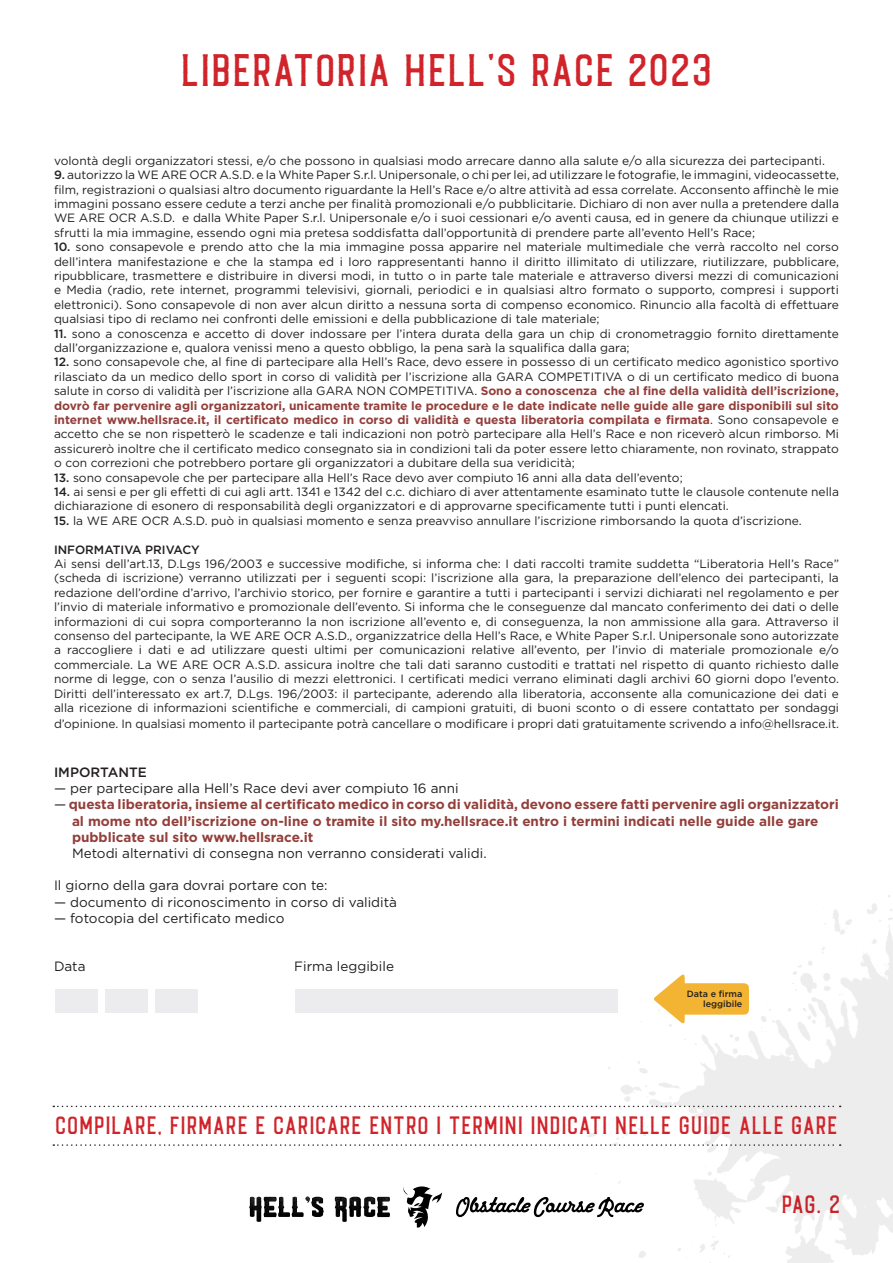
<style>
.page{position:relative;width:893px;height:1263px;background:#fff}
.page>*{position:absolute;margin:0;border:0;box-sizing:border-box;transform-origin:0 0}
.t1{font:43.5px "Caligor Edge";letter-spacing:.07em;color:#d1232a}
.t2{font:24px "Caligor Edge";letter-spacing:.07em;color:#d1232a}
.t3{font:700 13.5px/16.2px "Gotham";color:#933e3a}
.t4{font:13.5px "Gotham";color:#231f20}
.t5{font:500 13.5px "Gotham";color:#231f20}
.t6{font:12px/14.4px "Gotham";color:#231f20;text-align:justify}
.t7{font:500 12px "Gotham";color:#231f20}
.t8{font:500 9px/10.8px "Gotham";color:#231f20;text-align:right}
.s1{font-weight:500}
.s2{font-weight:700;color:#933e3a}
.s3{font-weight:400;color:#231f20}
</style>
<div class="page">
<div style="left:55px;top:989px;width:43px;height:23px;background:#ececee"></div>
<div style="left:105px;top:989px;width:43px;height:23px;background:#ececee"></div>
<div style="left:155px;top:989px;width:43px;height:23px;background:#ececee"></div>
<div style="left:295px;top:989px;width:323px;height:23px;background:#ececee"></div>
<svg style="left:403px;top:1186px;width:39px;height:42px"></svg>
<svg style="left:456px;top:1197px;width:188px;height:20px"></svg>
<svg style="left:249px;top:1196px;width:75px;height:26px"></svg>
<svg style="left:335px;top:1197px;width:55px;height:25px"></svg>
<svg style="left:639px;top:1251px;width:7px;height:7px"></svg>
<svg style="left:638px;top:1061px;width:9px;height:13px"></svg>
<svg style="left:888px;top:909px;width:5px;height:11px"></svg>
<svg style="left:867px;top:903px;width:14px;height:19px"></svg>
<svg style="left:825px;top:910px;width:27px;height:14px"></svg>
<svg style="left:647px;top:924px;width:246px;height:339px"></svg>
<svg style="left:650px;top:971px;width:103px;height:57px"></svg>
<svg style="left:53px;top:1082px;width:788px;height:27px"></svg>
<svg style="left:53px;top:1123px;width:788px;height:30px"></svg>
<h1 class="t1" style="left:182px;top:44px;width:531px">LIBERATORIA HELL’S RACE 2023</h1>
<p class="t6" style="left:54px;top:153px;width:772px">volontà degli organizzatori stessi, e/o che possono in qualsiasi modo arrecare danno alla salute e/o alla sicurezza dei partecipanti.</p>
<p class="t6" style="left:54px;top:167px;width:787px"><span class="s1">9.</span> autorizzo la WE ARE OCR A.S.D. e la White Paper S.r.l. Unipersonale, o chi per lei, ad utilizzare le fotografie, le immagini, videocassette, film, registrazioni o qualsiasi altro documento riguardante la Hell’s Race e/o altre attività ad essa correlate. Acconsento affinchè le mie immagini possano essere cedute a terzi anche per finalità promozionali e/o pubblicitarie. Dichiaro di non aver nulla a pretendere dalla WE ARE OCR A.S.D. e dalla White Paper S.r.l. Unipersonale e/o i suoi cessionari e/o aventi causa, ed in genere da chiunque utilizzi e sfrutti la mia immagine, essendo ogni mia pretesa soddisfatta dall’opportunità di prendere parte all’evento Hell’s Race;</p>
<p class="t6" style="left:54px;top:239px;width:786px"><span class="s1">10.</span> sono consapevole e prendo atto che la mia immagine possa apparire nel materiale multimediale che verrà raccolto nel corso dell’intera manifestazione e che la stampa ed i loro rappresentanti hanno il diritto illimitato di utilizzare, riutilizzare, pubblicare, ripubblicare, trasmettere e distribuire in diversi modi, in tutto o in parte tale materiale e attraverso diversi mezzi di comunicazioni e Media (radio, rete internet, programmi televisivi, giornali, periodici e in qualsiasi altro formato o supporto, compresi i supporti elettronici). Sono consapevole di non aver alcun diritto a nessuna sorta di compenso economico. Rinuncio alla facoltà di effettuare qualsiasi tipo di reclamo nei confronti delle emissioni e della pubblicazione di tale materiale;</p>
<p class="t6" style="left:54px;top:326px;width:786px"><span class="s1">11.</span> sono a conoscenza e accetto di dover indossare per l’intera durata della gara un chip di cronometraggio fornito direttamente dall’organizzazione e, qualora venissi meno a questo obbligo, la pena sarà la squalifica dalla gara;</p>
<p class="t6" style="left:54px;top:355px;width:786px"><span class="s1">12.</span> sono consapevole che, al fine di partecipare alla Hell’s Race, devo essere in possesso di un certificato medico agonistico sportivo rilasciato da un medico dello sport in corso di validità per l’iscrizione alla GARA COMPETITIVA o di un certificato medico di buona salute in corso di validità per l’iscrizione alla GARA NON COMPETITIVA. <span class="s2">Sono a conoscenza che al fine della validità dell’iscrizione, dovrò far pervenire agli organizzatori, unicamente tramite le procedure e le date indicate nelle guide alle gare disponibili sul sito internet www.hellsrace.it, il certificato medico in corso di validità e questa liberatoria compilata e firmata</span>. Sono consapevole e accetto che se non rispetterò le scadenze e tali indicazioni non potrò partecipare alla Hell’s Race e non riceverò alcun rimborso. Mi assicurerò inoltre che il certificato medico consegnato sia in condizioni tali da poter essere letto chiaramente, non rovinato, strappato o con correzioni che potrebbero portare gli organizzatori a dubitare della sua veridicità;</p>
<p class="t6" style="left:54px;top:470px;width:630px"><span class="s1">13.</span> sono consapevole che per partecipare alla Hell’s Race devo aver compiuto 16 anni alla data dell’evento;</p>
<p class="t6" style="left:54px;top:484px;width:786px"><span class="s1">14.</span> ai sensi e per gli effetti di cui agli artt. 1341 e 1342 del c.c. dichiaro di aver attentamente esaminato tutte le clausole contenute nella dichiarazione di esonero di responsabilità degli organizzatori e di approvarne specificamente tutti i punti elencati.</p>
<p class="t6" style="left:54px;top:513px;width:749px"><span class="s1">15.</span> la WE ARE OCR A.S.D. può in qualsiasi momento e senza preavviso annullare l’iscrizione rimborsando la quota d’iscrizione.</p>
<p class="t7" style="left:54px;top:542px;width:147px">INFORMATIVA PRIVACY</p>
<p class="t6" style="left:54px;top:556px;width:786px">Ai sensi dell’art.13, D.Lgs 196/2003 e successive modifiche, si informa che: I dati raccolti tramite suddetta “Liberatoria Hell’s Race” (scheda di iscrizione) verranno utilizzati per i seguenti scopi: l’iscrizione alla gara, la preparazione dell’elenco dei partecipanti, la redazione dell’ordine d’arrivo, l’archivio storico, per fornire e garantire a tutti i partecipanti i servizi dichiarati nel regolamento e per l’invio di materiale informativo e promozionale dell’evento. Si informa che le conseguenze dal mancato conferimento dei dati o delle informazioni di cui sopra comporteranno la non iscrizione all’evento e, di conseguenza, la non ammissione alla gara. Attraverso il consenso del partecipante, la WE ARE OCR A.S.D., organizzatrice della Hell’s Race, e White Paper S.r.l. Unipersonale sono autorizzate a raccogliere i dati e ad utilizzare questi ultimi per comunicazioni relative all’evento, per l’invio di materiale promozionale e/o commerciale. La WE ARE OCR A.S.D. assicura inoltre che tali dati saranno custoditi e trattati nel rispetto di quanto richiesto dalle norme di legge, con o senza l’ausilio di mezzi elettronici. I certificati medici verrano eliminati dagli archivi 60 giorni dopo l’evento.<br>Diritti dell’interessato ex art.7, D.Lgs. 196/2003: il partecipante, aderendo alla liberatoria, acconsente alla comunicazione dei dati e alla ricezione di informazioni scientifiche e commerciali, di campioni gratuiti, di buoni sconto o di essere contattato per sondaggi</p>
<p class="t6" style="left:54px;top:716px;width:786px">d’opinione. In qualsiasi momento il partecipante potrà cancellare o modificare i propri dati gratuitamente scrivendo a info@hellsrace.it.</p>
<p class="t5" style="left:54px;top:763px;width:94px">IMPORTANTE</p>
<p class="t4" style="left:54px;top:780px;width:406px">— per partecipare alla Hell’s Race devi aver compiuto 16 anni</p>
<p class="t3" style="left:72px;top:796px;width:768px;text-indent:-18px"><span class="s3">—</span> questa liberatoria, insieme al certificato medico in corso di validità, devono essere fatti pervenire agli organizzatori al mome nto dell’iscrizione on-line o tramite il sito my.hellsrace.it entro i termini indicati nelle guide alle gare pubblicate sul sito www.hellsrace.it</p>
<p class="t4" style="left:72px;top:844px;width:416px">Metodi alternativi di consegna non verranno considerati validi.</p>
<p class="t4" style="left:54px;top:877px;width:275px">Il giorno della gara dovrai portare con te:</p>
<p class="t4" style="left:54px;top:893px;width:345px">— documento di riconoscimento in corso di validità</p>
<p class="t4" style="left:54px;top:909px;width:232px">— fotocopia del certificato medico</p>
<p class="t4" style="left:54px;top:958px;width:33px">Data</p>
<p class="t4" style="left:294px;top:958px;width:101px">Firma leggibile</p>
<p class="t8" style="left:687px;top:988px;width:57px">Data e firma leggibile</p>
<h2 class="t2" style="left:56px;top:1111px;width:783px">COMPILARE, FIRMARE E CARICARE ENTRO I TERMINI INDICATI NELLE GUIDE ALLE GARE</h2>
<h2 class="t2" style="left:782px;top:1190px;width:59px">PAG. 2</h2>
</div>
